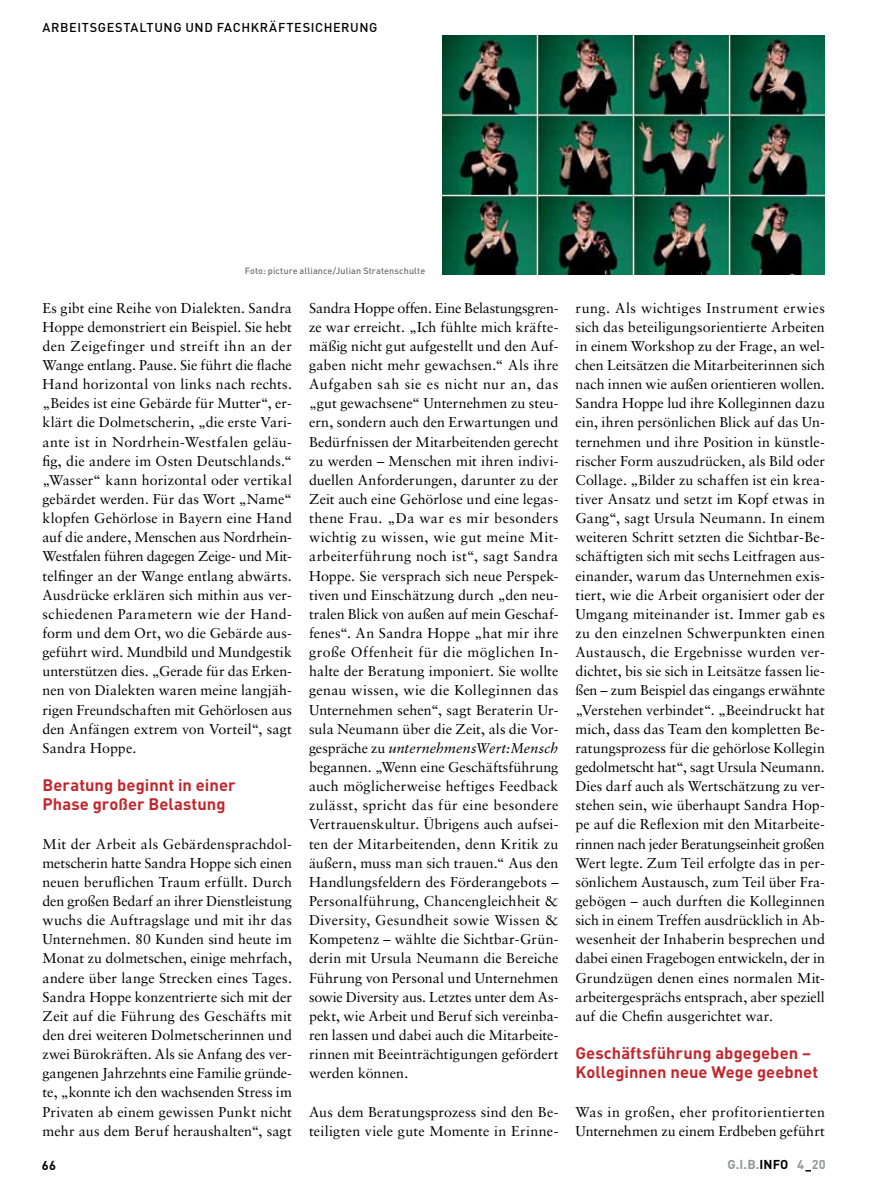
<style>
.page{position:relative;width:893px;height:1191px;background:#fff}
.page>*{position:absolute;margin:0;border:0;box-sizing:border-box;transform-origin:0 0}
._04_Zwischenüberschr{font:700 16.5px/19.2px "DIN";letter-spacing:.005em;color:#c1272d}
._07_Fließtext{font:14.25px/19.2px "Sabon LT";letter-spacing:.005em;color:#000;text-align:justify}
.t1{font:500 12.75px "DIN";letter-spacing:.045em;color:#000}
.t2{font:700 12.75px "DIN";letter-spacing:.01em;color:#939598}
.t3{font:700 12.75px "DIN";color:#000}
._11_Bildzeile{font:500 9px "DIN";letter-spacing:.015em;color:#6d6e71}
.s1{font-style:italic}
.s2{color:#000}
</style>
<div class="page">
<img style="left:442px;top:35px;width:383px;height:239px">
<p class="t1" style="left:43px;top:18px;width:336px">ARBEITSGESTALTUNG UND FACHKRÄFTESICHERUNG</p>
<p class="_11_Bildzeile" style="left:245px;top:265px;width:182px">Foto: picture alliance/Julian Stratenschulte</p>
<p class="_07_Fließtext" style="left:43px;top:298px;width:251px">Es gibt eine Reihe von Dialekten. Sandra Hoppe demonstriert ein Beispiel. Sie hebt den Zeigefinger und streift ihn an der Wange entlang. Pause. Sie führt die flache Hand horizontal von links nach rechts. „Beides ist eine Gebärde für Mutter“, er&shy;klärt die Dolmetscherin, „die erste Vari&shy;ante ist in Nordrhein-Westfalen geläu&shy;fig, die andere im Osten Deutschlands.“ „Wasser“ kann horizontal oder vertikal gebärdet werden. Für das Wort „Name“ klopfen Gehörlose in Bayern eine Hand auf die andere, Menschen aus Nordrhein-Westfalen führen dagegen Zeige- und Mit&shy;telfinger an der Wange entlang abwärts.<br>Ausdrücke erklären sich mithin aus ver&shy;schiedenen Parametern wie der Hand&shy;form und dem Ort, wo die Gebärde aus&shy;geführt wird. Mundbild und Mundgestik unterstützen dies. „Gerade für das Erken&shy;nen von Dialekten waren meine langjäh&shy;rigen Freundschaften mit Gehörlosen aus den Anfängen extrem von Vorteil“, sagt Sandra Hoppe.</p>
<p class="_04_Zwischenüberschr" style="left:43px;top:775px;width:195px">Beratung beginnt in einer</p>
<p class="_04_Zwischenüberschr" style="left:43px;top:794px;width:185px">Phase großer Belastung</p>
<p class="_07_Fließtext" style="left:43px;top:834px;width:251px">Mit der Arbeit als Gebärdensprachdol&shy;metscherin hatte Sandra Hoppe sich einen neuen beruflichen Traum erfüllt. Durch den großen Bedarf an ihrer Dienstleistung wuchs die Auftragslage und mit ihr das Unternehmen. 80 Kunden sind heute im Monat zu dolmetschen, einige mehrfach, andere über lange Strecken eines Tages.<br>Sandra Hoppe konzentrierte sich mit der Zeit auf die Führung des Geschäfts mit den drei weiteren Dolmetscherinnen und zwei Bürokräften. Als sie Anfang des ver&shy;gangenen Jahrzehnts eine Familie gründe&shy;te, „konnte ich den wachsenden Stress im Privaten ab einem gewissen Punkt nicht mehr aus dem Beruf heraushalten“, sagt</p>
<p class="_07_Fließtext" style="left:309px;top:298px;width:251px">Sandra Hoppe offen. Eine Belastungsgren&shy;ze war erreicht. „Ich fühlte mich kräfte&shy;mäßig nicht gut aufgestellt und den Auf&shy;gaben nicht mehr gewachsen.“ Als ihre Aufgaben sah sie es nicht nur an, das „gut gewachsene“ Unternehmen zu steu&shy;ern, sondern auch den Erwartungen und Bedürfnissen der Mitarbeitenden gerecht zu werden – Menschen mit ihren indivi&shy;duellen Anforderungen, darunter zu der Zeit auch eine Gehörlose und eine legas&shy;thene Frau. „Da war es mir besonders wichtig zu wissen, wie gut meine Mit&shy;arbeiterführung noch ist“, sagt Sandra Hoppe. Sie versprach sich neue Perspek&shy;tiven und Einschätzung durch „den neu&shy;tralen Blick von außen auf mein Geschaf&shy;fenes“. An Sandra Hoppe „hat mir ihre große Offenheit für die möglichen In&shy;halte der Beratung imponiert. Sie wollte genau wissen, wie die Kolleginnen das Unternehmen sehen“, sagt Beraterin Ur&shy;sula Neumann über die Zeit, als die Vor&shy;gespräche zu <span class="s1">unternehmensWert:Mensch </span>begannen. „Wenn eine Geschäftsführung auch möglicherweise heftiges Feedback zulässt, spricht das für eine besondere Vertrauenskultur. Übrigens auch aufsei&shy;ten der Mitarbeitenden, denn Kritik zu äußern, muss man sich trauen.“ Aus den Handlungsfeldern des Förderangebots – Personalführung, Chancengleichheit &amp; Diversity, Gesundheit sowie Wissen &amp; Kompetenz – wählte die Sichtbar-Grün&shy;derin mit Ursula Neumann die Bereiche Führung von Personal und Unternehmen sowie Diversity aus. Letztes unter dem As&shy;pekt, wie Arbeit und Beruf sich vereinba&shy;ren lassen und dabei auch die Mitarbeite&shy;rinnen mit Beeinträchtigungen gefördert werden können.</p>
<p class="_07_Fließtext" style="left:309px;top:1101px;width:251px">Aus dem Beratungsprozess sind den Be&shy;teiligten viele gute Momente in Erinne-</p>
<p class="_07_Fließtext" style="left:575px;top:298px;width:251px">rung. Als wichtiges Instrument erwies sich das beteiligungsorientierte Arbeiten in einem Workshop zu der Frage, an wel&shy;chen Leitsätzen die Mitarbeiterinnen sich nach innen wie außen orientieren wollen.<br>Sandra Hoppe lud ihre Kolleginnen dazu ein, ihren persönlichen Blick auf das Un&shy;ternehmen und ihre Position in künstle&shy;rischer Form auszudrücken, als Bild oder Collage. „Bilder zu schaffen ist ein krea&shy;tiver Ansatz und setzt im Kopf etwas in Gang“, sagt Ursula Neumann. In einem weiteren Schritt setzten die Sichtbar-Be&shy;schäftigten sich mit sechs Leitfragen aus&shy;einander, warum das Unternehmen exis&shy;tiert, wie die Arbeit organisiert oder der Umgang miteinander ist. Immer gab es zu den einzelnen Schwerpunkten einen Austausch, die Ergebnisse wurden ver&shy;dichtet, bis sie sich in Leitsätze fassen lie&shy;ßen – zum Beispiel das eingangs erwähnte „Verstehen verbindet“. „Beeindruckt hat mich, dass das Team den kompletten Be&shy;ratungsprozess für die gehörlose Kollegin gedolmetscht hat“, sagt Ursula Neumann.<br>Dies darf auch als Wertschätzung zu ver&shy;stehen sein, wie überhaupt Sandra Hop&shy;pe auf die Reflexion mit den Mitarbeite&shy;rinnen nach jeder Beratungseinheit großen Wert legte. Zum Teil erfolgte das in per&shy;sönlichem Austausch, zum Teil über Fra&shy;gebögen – auch durften die Kolleginnen sich in einem Treffen ausdrücklich in Ab&shy;wesenheit der Inhaberin besprechen und dabei einen Fragebogen entwickeln, der in Grundzügen denen eines normalen Mit&shy;arbeitergesprächs entsprach, aber speziell auf die Chefin ausgerichtet war.</p>
<p class="_04_Zwischenüberschr" style="left:575px;top:1043px;width:244px">Geschäftsführung abgegeben –<br>Kolleginnen neue Wege geebnet</p>
<p class="_07_Fließtext" style="left:575px;top:1101px;width:251px">Was in großen, eher profitorientierten<br>Unternehmen zu einem Erdbeben geführt</p>
<p class="t3" style="left:42px;top:1156px;width:16px">66</p>
<p class="t2" style="left:727px;top:1156px;width:100px">G.I.B.<span class="s2">INFO</span> 4 20</p>
</div>
